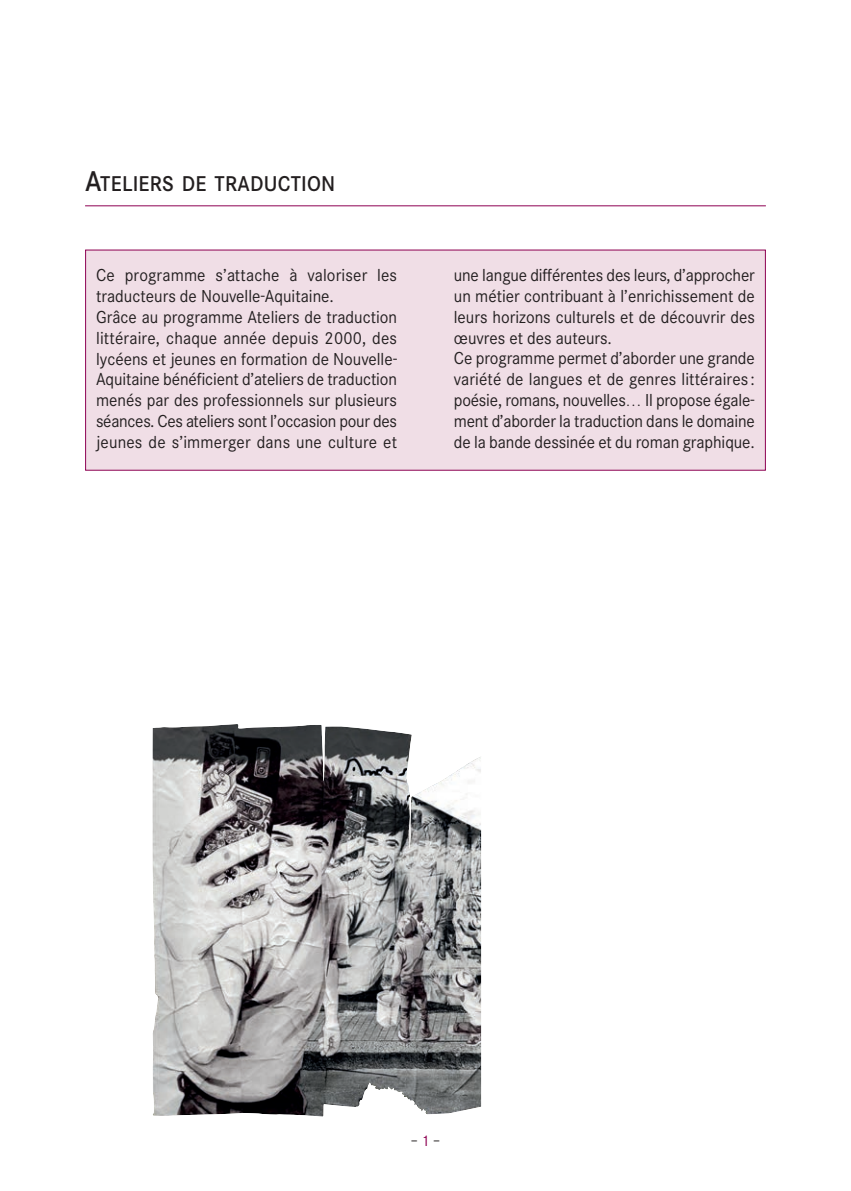
<style>
.page{position:relative;width:851px;height:1191px;background:#fff}
.page>*{position:absolute;margin:0;border:0;box-sizing:border-box;transform-origin:0 0}
.t1{font:500 21px "Corporate S";letter-spacing:.01em;color:#231f20;scale:.95 1}
.t2{font:17px/20.8px "Corporate S";color:#231f20;scale:.95 1}
.t3{font:15px "Corporate S";color:#231f20}
.s1{font-size:28px}
.s2{color:#8d0052}
</style>
<div class="page">
<div style="left:86px;top:250px;width:678px;height:220px;background:#f0dee6"></div>
<hr style="left:85px;top:205px;width:680px;height:1px;background:#8d0052">
<svg style="left:153px;top:724px;width:328px;height:393px"></svg>
<img style="left:152px;top:728px;width:257px;height:386px">
<p class="t1" style="left:85px;top:172px;width:265px"><span class="s1">A</span>TELIERS DE TRADUCTION</p>
<p class="t2" style="left:96px;top:267px;width:318px">Ce programme s’attache à valoriser les traducteurs de Nouvelle-Aquitaine.<br>Grâce au programme Ateliers de traduction littéraire, chaque année depuis 2000, des lycéens et jeunes en formation de Nouvelle-Aquitaine bénéficient d’ateliers de traduction menés par des professionnels sur plusieurs séances. Ces ateliers sont l’occasion pour des jeunes de s’immerger dans une culture et</p>
<p class="t2" style="left:454px;top:267px;width:318px">une langue différentes des leurs, d’approcher un métier contribuant à l’enrichissement de leurs horizons culturels et de découvrir des œuvres et des auteurs.<br>Ce programme permet d’aborder une grande variété de langues et de genres littéraires : poésie, romans, nouvelles… Il propose égale&shy;ment d’aborder la traduction dans le domaine de la bande dessinée et du roman graphique.</p>
<p class="t3" style="left:411px;top:1134px;width:30px">– <span class="s2">1</span> –</p>
</div>
